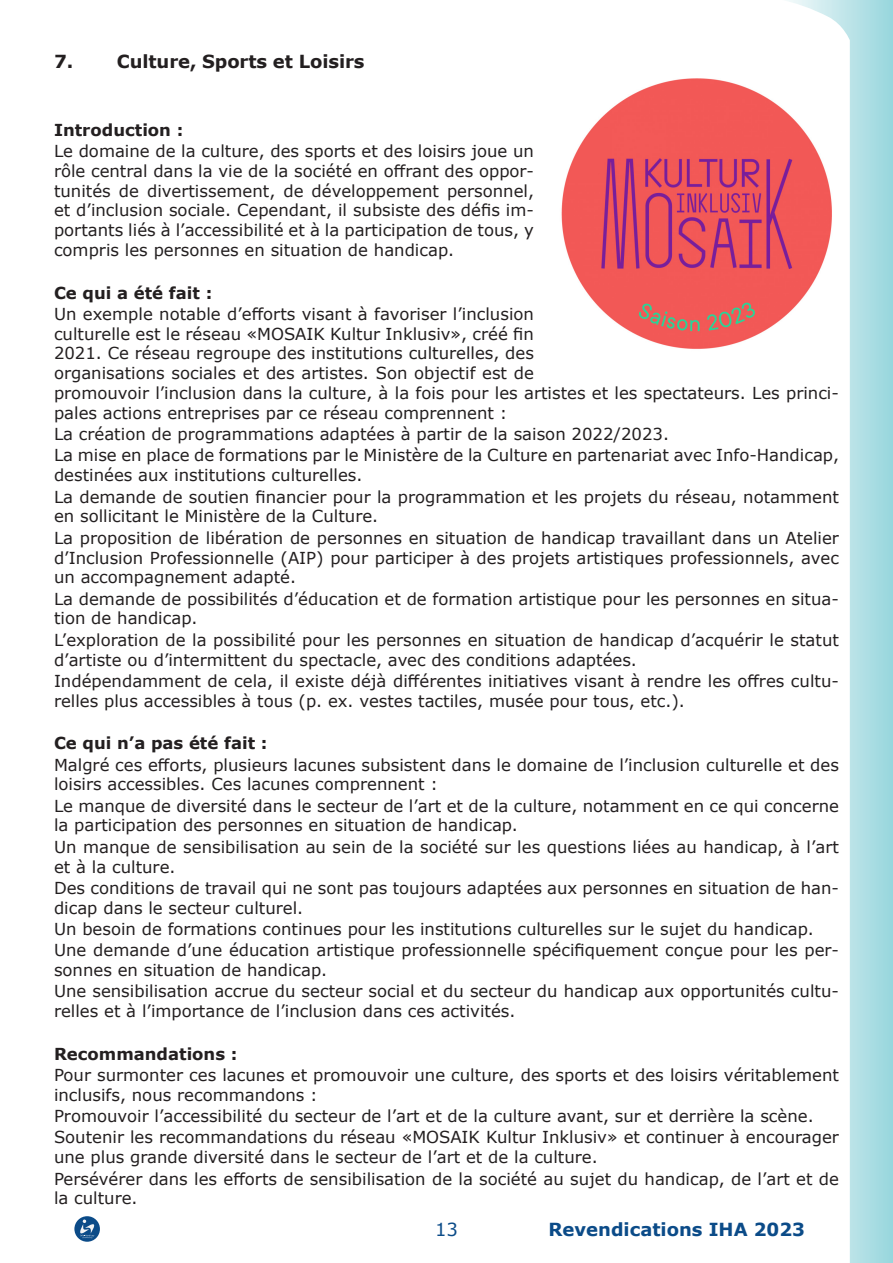
<style>
.page{position:relative;width:893px;height:1263px;background:#fff}
.page>*{position:absolute;margin:0;border:0;box-sizing:border-box;transform-origin:0 0}
.t1{font:700 18px "Verdana";letter-spacing:-.005em;color:#231f20}
.t2{font:700 18px "Verdana";color:#0b4b88}
.t3{font:18px "Verdana";color:#0b4b88}
.Body_Text{font:16.5px/19.8px "Verdana";color:#231f20}
.Body_Text-2{font:700 16.5px "Verdana";color:#231f20}
</style>
<div class="page">
<svg style="left:786px;top:0;width:107px;height:1263px"></svg>
<svg style="left:74px;top:1216px;width:26px;height:26px"></svg>
<svg style="left:79px;top:1219px;width:16px;height:19px"></svg>
<img style="left:561px;top:70px;width:278px;height:290px">
<p class="t1" style="left:54px;top:48px;width:21px">7.</p>
<p class="t1" style="left:117px;top:48px;width:249px">Culture, Sports et Loisirs</p>
<p class="Body_Text-2" style="left:54px;top:118px;width:131px">Introduction :</p>
<p class="Body_Text" style="left:54px;top:141px;width:481px;text-align:justify">Le domaine de la culture, des sports et des loisirs joue un rôle central dans la vie de la société en offrant des oppor&shy;tunités de divertissement, de développement personnel, et d’inclusion sociale. Cependant, il subsiste des défis im&shy;portants liés à l’accessibilité et à la participation de tous, y compris les personnes en situation de handicap.</p>
<p class="Body_Text-2" style="left:54px;top:281px;width:160px">Ce qui a été fait :</p>
<p class="Body_Text" style="left:54px;top:304px;width:786px">Un exemple notable d’efforts visant à favoriser l’inclusion<br>culturelle est le réseau «MOSAIK Kultur Inklusiv», créé fin<br>2021. Ce réseau regroupe des institutions culturelles, des<br>organisations sociales et des artistes. Son objectif est de<br>promouvoir l’inclusion dans la culture, à la fois pour les artistes et les spectateurs. Les princi&shy;pales actions entreprises par ce réseau comprennent :</p>
<p class="Body_Text" style="left:54px;top:424px;width:616px">La création de programmations adaptées à partir de la saison 2022/2023.</p>
<p class="Body_Text" style="left:54px;top:445px;width:786px">La mise en place de formations par le Ministère de la Culture en partenariat avec Info-Handicap, destinées aux institutions culturelles.</p>
<p class="Body_Text" style="left:54px;top:486px;width:786px">La demande de soutien financier pour la programmation et les projets du réseau, notamment en sollicitant le Ministère de la Culture.</p>
<p class="Body_Text" style="left:54px;top:528px;width:786px;text-align:justify">La proposition de libération de personnes en situation de handicap travaillant dans un Atelier d’Inclusion Professionnelle (AIP) pour participer à des projets artistiques professionnels, avec un accompagnement adapté.</p>
<p class="Body_Text" style="left:54px;top:588px;width:786px">La demande de possibilités d’éducation et de formation artistique pour les personnes en situa&shy;tion de handicap.</p>
<p class="Body_Text" style="left:54px;top:630px;width:786px">L’exploration de la possibilité pour les personnes en situation de handicap d’acquérir le statut d’artiste ou d’intermittent du spectacle, avec des conditions adaptées.</p>
<p class="Body_Text" style="left:54px;top:671px;width:786px">Indépendamment de cela, il existe déjà différentes initiatives visant à rendre les offres cultu&shy;relles plus accessibles à tous (p. ex. vestes tactiles, musée pour tous, etc.).</p>
<p class="Body_Text-2" style="left:54px;top:731px;width:215px">Ce qui n’a pas été fait :</p>
<p class="Body_Text" style="left:54px;top:754px;width:786px">Malgré ces efforts, plusieurs lacunes subsistent dans le domaine de l’inclusion culturelle et des loisirs accessibles. Ces lacunes comprennent :</p>
<p class="Body_Text" style="left:54px;top:795px;width:786px">Le manque de diversité dans le secteur de l’art et de la culture, notamment en ce qui concerne la participation des personnes en situation de handicap.</p>
<p class="Body_Text" style="left:54px;top:837px;width:786px">Un manque de sensibilisation au sein de la société sur les questions liées au handicap, à l’art et à la culture.</p>
<p class="Body_Text" style="left:54px;top:878px;width:786px">Des conditions de travail qui ne sont pas toujours adaptées aux personnes en situation de han&shy;dicap dans le secteur culturel.</p>
<p class="Body_Text" style="left:54px;top:919px;width:761px">Un besoin de formations continues pour les institutions culturelles sur le sujet du handicap.</p>
<p class="Body_Text" style="left:54px;top:940px;width:786px">Une demande d’une éducation artistique professionnelle spécifiquement conçue pour les per&shy;sonnes en situation de handicap.</p>
<p class="Body_Text" style="left:54px;top:981px;width:786px">Une sensibilisation accrue du secteur social et du secteur du handicap aux opportunités cultu&shy;relles et à l’importance de l’inclusion dans ces activités.</p>
<p class="Body_Text-2" style="left:54px;top:1042px;width:185px">Recommandations :</p>
<p class="Body_Text" style="left:54px;top:1065px;width:786px">Pour surmonter ces lacunes et promouvoir une culture, des sports et des loisirs véritablement inclusifs, nous recommandons :</p>
<p class="Body_Text" style="left:54px;top:1106px;width:761px">Promouvoir l’accessibilité du secteur de l’art et de la culture avant, sur et derrière la scène.</p>
<p class="Body_Text" style="left:54px;top:1127px;width:786px">Soutenir les recommandations du réseau «MOSAIK Kultur Inklusiv» et continuer à encourager une plus grande diversité dans le secteur de l’art et de la culture.</p>
<p class="Body_Text" style="left:54px;top:1168px;width:786px">Persévérer dans les efforts de sensibilisation de la société au sujet du handicap, de l’art et de la culture.</p>
<p class="t3" style="left:435px;top:1216px;width:24px">13</p>
<p class="t2" style="left:549px;top:1217px;width:258px">Revendications IHA 2023</p>
</div>
